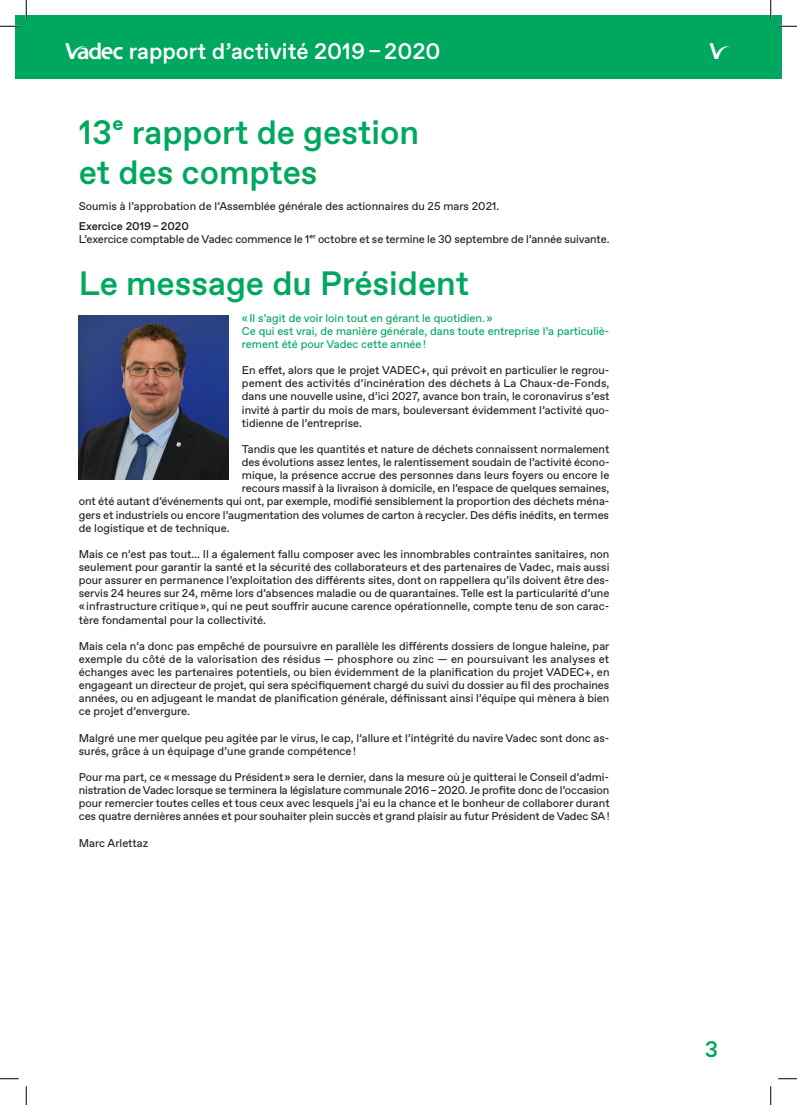
<style>
.page{position:relative;width:797px;height:1105px;background:#fff}
.page>*{position:absolute;margin:0;border:0;box-sizing:border-box;transform-origin:0 0}
.t1{font:500 33.75px/39.4px "Favorit";color:#00a75f}
.t2{font:500 22.5px "Favorit";color:#fff}
.t3{font:500 22.5px "Favorit";color:#00a75f}
.t4{font:500 22.5px "Vadec";color:#fff}
.t5{font:11.25px/13.1px "Favorit";letter-spacing:-.005em;color:#231f20;text-align:justify}
.t6{font:11.25px/13.1px "Favorit";color:#00a75f}
.t7{font:500 11.25px "Favorit";color:#231f20}
.s1{font-family:"Vadec"}
</style>
<div class="page">
<div style="left:16px;top:16px;width:10px;height:63px;background:#00a75f"></div>
<div style="left:26px;top:16px;width:755px;height:63px;background:#00a75f"></div>
<img style="left:79px;top:315px;width:150px;height:164px">
<svg style="left:0;top:25px;width:19px;height:2px"></svg>
<svg style="left:778px;top:25px;width:19px;height:2px"></svg>
<svg style="left:0;top:1078px;width:19px;height:1px"></svg>
<svg style="left:778px;top:1078px;width:19px;height:1px"></svg>
<svg style="left:25px;top:0;width:2px;height:19px"></svg>
<svg style="left:25px;top:1086px;width:2px;height:19px"></svg>
<svg style="left:770px;top:0;width:1px;height:19px"></svg>
<svg style="left:770px;top:1086px;width:1px;height:19px"></svg>
<h2 class="t2" style="left:66px;top:36px;width:376px"><span class="s1">e</span> rapport d’activité 2019 – 2020</h2>
<h1 class="t1" style="left:79px;top:113px;width:342px">13e rapport de gestion et des comptes</h1>
<p class="t5" style="left:79px;top:199px;width:422px">Soumis à l’approbation de l’Assemblée générale des actionnaires du 25 mars 2021.</p>
<p class="t7" style="left:79px;top:218px;width:112px">Exercice 2019 – 2020</p>
<p class="t5" style="left:79px;top:232px;width:532px">L’exercice comptable de Vadec commence le 1er octobre et se termine le 30 septembre de l’année suivante.</p>
<h1 class="t1" style="left:79px;top:264px;width:392px">Le message du Président</h1>
<p class="t6" style="left:242px;top:311px;width:369px">« Il s’agit de voir loin tout en gérant le quotidien. »<br>Ce qui est vrai, de manière générale, dans toute entreprise l’a particuliè&shy;rement été pour Vadec cette année !</p>
<p class="t5" style="left:242px;top:363px;width:369px">En effet, alors que le projet VADEC+, qui prévoit en particulier le regrou&shy;pement des activités d’incinération des déchets à La Chaux-de-Fonds, dans une nouvelle usine, d’ici 2027, avance bon train, le coronavirus s’est invité à partir du mois de mars, bouleversant évidemment l’activité quo&shy;tidienne de l’entreprise.</p>
<p class="t5" style="left:242px;top:442px;width:369px">Tandis que les quantités et nature de déchets connaissent normalement</p>
<p class="t5" style="left:242px;top:455px;width:369px">des évolutions assez lentes, le ralentissement soudain de l’activité écono-</p>
<p class="t5" style="left:242px;top:468px;width:369px">mique, la présence accrue des personnes dans leurs foyers ou encore le</p>
<p class="t5" style="left:242px;top:482px;width:369px">recours massif à la livraison à domicile, en l’espace de quelques semaines,</p>
<p class="t5" style="left:79px;top:495px;width:532px">ont été autant d’événements qui ont, par exemple, modifié sensiblement la proportion des déchets ména-</p>
<p class="t5" style="left:79px;top:508px;width:532px">gers et industriels ou encore l’augmentation des volumes de carton à recycler. Des défis inédits, en termes</p>
<p class="t5" style="left:79px;top:521px;width:152px">de logistique et de technique.</p>
<p class="t5" style="left:79px;top:547px;width:532px">Mais ce n’est pas tout… Il a également fallu composer avec les innombrables contraintes sanitaires, non seulement pour garantir la santé et la sécurité des collaborateurs et des partenaires de Vadec, mais aussi pour assurer en permanence l’exploitation des différents sites, dont on rappellera qu’ils doivent être des&shy;servis 24 heures sur 24, même lors d’absences maladie ou de quarantaines. Telle est la particularité d’une « infrastructure critique », qui ne peut souffrir aucune carence opérationnelle, compte tenu de son carac&shy;tère fondamental pour la collectivité.</p>
<p class="t5" style="left:79px;top:639px;width:532px">Mais cela n’a donc pas empêché de poursuivre en parallèle les différents dossiers de longue haleine, par exemple du côté de la valorisation des résidus — phosphore ou zinc — en poursuivant les analyses et échanges avec les partenaires potentiels, ou bien évidemment de la planification du projet VADEC+, en engageant un directeur de projet, qui sera spécifiquement chargé du suivi du dossier au fil des prochaines années, ou en adjugeant le mandat de planification générale, définissant ainsi l’équipe qui mènera à bien ce projet d’envergure.</p>
<p class="t5" style="left:79px;top:731px;width:532px">Malgré une mer quelque peu agitée par le virus, le cap, l’allure et l’intégrité du navire Vadec sont donc as&shy;surés, grâce à un équipage d’une grande compétence !</p>
<p class="t5" style="left:79px;top:770px;width:532px">Pour ma part, ce « message du Président » sera le dernier, dans la mesure où je quitterai le Conseil d’admi&shy;nistration de Vadec lorsque se terminera la législature communale 2016 – 2020. Je profite donc de l’occasion pour remercier toutes celles et tous ceux avec lesquels j’ai eu la chance et le bonheur de collaborer durant ces quatre dernières années et pour souhaiter plein succès et grand plaisir au futur Président de Vadec SA !</p>
<p class="t5" style="left:79px;top:836px;width:71px">Marc Arlettaz</p>
<h2 class="t4" style="left:710px;top:39px;width:23px">b</h2>
<h2 class="t3" style="left:705px;top:1034px;width:15px">3</h2>
</div>
